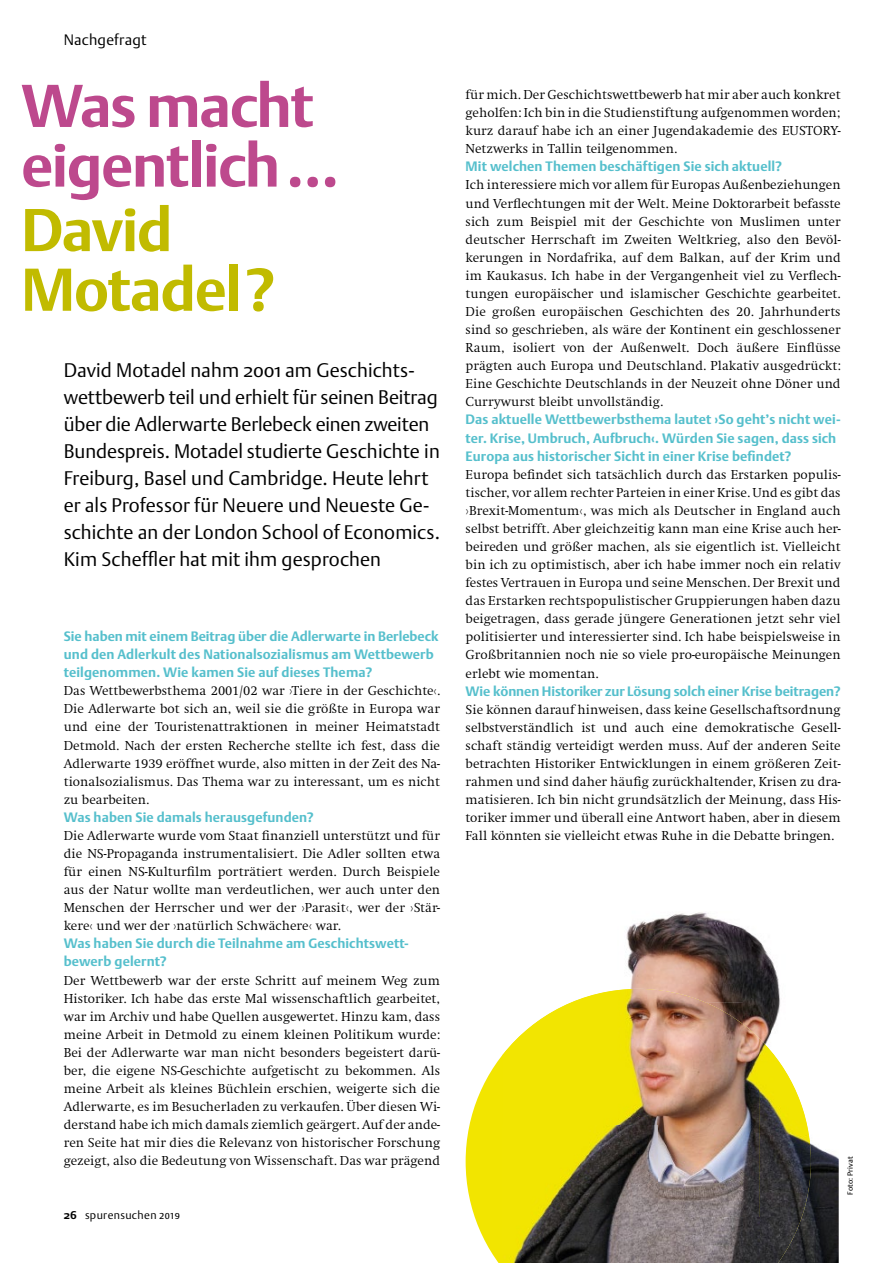
<style>
.page{position:relative;width:893px;height:1263px;background:#fff}
.page>*{position:absolute;margin:0;border:0;box-sizing:border-box;transform-origin:0 0}
.t1{font:700 59.7px/59.7px "DTL Argo ST";letter-spacing:-.02em;color:#bd498d}
.t2{font:700 59.7px/59.7px "DTL Argo ST";letter-spacing:-.02em;color:#c1bb00}
.t3{font:300 19.5px/27px "DTL Argo ST";color:#000}
.t4{font:300 15px "DTL Argo ST";letter-spacing:.015em;color:#000}
.t5{font:300 13.5px/18.1px "Swift EF";letter-spacing:.005em;color:#000;text-align:justify}
.t6{font:700 13.5px/18.1px "DTL Argo ST";letter-spacing:.01em;color:#55bfcc}
.t7{font:300 11.25px "DTL Argo ST";letter-spacing:.03em;color:#000}
.t8{font:7.35px "DTL Argo ST";letter-spacing:.015em;color:#000}
.s1{font-weight:700}
.s2{font-family:"DTL Argo T Caps"}
</style>
<div class="page">
<svg style="left:466px;top:1054px;width:37px;height:209px;fill:#f2e500"></svg>
<img style="left:626px;top:912px;width:117px;height:77px">
<img style="left:743px;top:928px;width:37px;height:110px">
<img style="left:811px;top:1144px;width:28px;height:119px">
<img style="left:503px;top:989px;width:257px;height:274px">
<img style="left:759px;top:1038px;width:52px;height:225px">
<p class="t4" style="left:64px;top:30px;width:84px">Nachgefragt</p>
<h1 class="t1" style="left:21px;top:76px;width:319px">Was macht eigentlich …</h1>
<h1 class="t2" style="left:21px;top:200px;width:256px">David<br>Motadel ?</h1>
<p class="t3" style="left:64px;top:357px;width:378px">David Motadel nahm 2001 am Geschichts&shy;wettbewerb teil und erhielt für seinen Beitrag über die Adlerwarte Berlebeck einen zweiten Bundespreis. Motadel studierte Geschichte in Freiburg, Basel und Cambridge. Heute lehrt er als Professor für Neuere und Neueste Ge&shy;schichte an der London School of Economics.<br>Kim Scheffler hat mit ihm gesprochen</p>
<p class="t6" style="left:64px;top:627px;width:376px">Sie haben mit einem Beitrag über die Adlerwarte in Berlebeck und den Adlerkult des Nationalsozialismus am Wettbewerb teilgenommen. Wie kamen Sie auf dieses Thema?</p>
<p class="t5" style="left:64px;top:682px;width:378px">Das Wettbewerbsthema 2001/02 war ›Tiere in der Geschichte‹.<br>Die Adlerwarte bot sich an, weil sie die größte in Europa war und eine der Touristenattraktionen in meiner Heimatstadt Detmold. Nach der ersten Recherche stellte ich fest, dass die Adlerwarte 1939 eröffnet wurde, also mitten in der Zeit des Na&shy;tionalsozialismus. Das Thema war zu interessant, um es nicht zu bearbeiten.</p>
<p class="t6" style="left:64px;top:808px;width:252px">Was haben Sie damals herausgefunden?</p>
<p class="t5" style="left:64px;top:827px;width:378px">Die Adlerwarte wurde vom Staat finanziell unterstützt und für die NS-Propaganda instrumentalisiert. Die Adler sollten etwa für einen NS-Kulturfilm porträtiert werden. Durch Beispiele aus der Natur wollte man verdeutlichen, wer auch unter den Menschen der Herrscher und wer der ›Parasit‹, wer der ›Stär&shy;kere‹ und wer der ›natürlich Schwächere‹ war.</p>
<p class="t6" style="left:64px;top:934px;width:347px">Was haben Sie durch die Teilnahme am Geschichtswett&shy;bewerb gelernt?</p>
<p class="t5" style="left:64px;top:971px;width:378px">Der Wettbewerb war der erste Schritt auf meinem Weg zum Historiker. Ich habe das erste Mal wissenschaftlich gearbeitet, war im Archiv und habe Quellen ausgewertet. Hinzu kam, dass meine Arbeit in Detmold zu einem kleinen Politikum wurde:<br>Bei der Adlerwarte war man nicht besonders begeistert darü&shy;ber, die eigene NS-Geschichte aufgetischt zu bekommen. Als meine Arbeit als kleines Büchlein erschien, weigerte sich die Adlerwarte, es im Besucherladen zu verkaufen. Über diesen Wi&shy;derstand habe ich mich damals ziemlich geärgert. Auf der ande&shy;ren Seite hat mir dies die Relevanz von historischer Forschung gezeigt, also die Bedeutung von Wissenschaft. Das war prägend</p>
<p class="t7" style="left:64px;top:1209px;width:118px"><span class="s1">26</span> spurensuchen <span class="s2">2019</span></p>
<p class="t5" style="left:466px;top:86px;width:376px">für mich. Der Geschichtswettbewerb hat mir aber auch konkret geholfen: Ich bin in die Studienstiftung aufgenommen worden; kurz darauf habe ich an einer Jugendakademie des EUSTORY-Netzwerks in Tallin teilgenommen.</p>
<p class="t6" style="left:466px;top:157px;width:318px">Mit welchen Themen beschäftigen Sie sich aktuell?</p>
<p class="t5" style="left:466px;top:176px;width:377px">Ich interessiere mich vor allem für Europas Außenbeziehungen und Verflechtungen mit der Welt. Meine Doktorarbeit befasste sich zum Beispiel mit der Geschichte von Muslimen unter deutscher Herrschaft im Zweiten Weltkrieg, also den Bevöl&shy;kerungen in Nordafrika, auf dem Balkan, auf der Krim und im Kaukasus. Ich habe in der Vergangenheit viel zu Verflech&shy;tungen europäischer und islamischer Geschichte gearbeitet.<br>Die großen europäischen Geschichten des 20. Jahrhunderts sind so geschrieben, als wäre der Kontinent ein geschlossener Raum, isoliert von der Außenwelt. Doch äußere Einflüsse prägten auch Europa und Deutschland. Plakativ ausgedrückt:<br>Eine Geschichte Deutschlands in der Neuzeit ohne Döner und Currywurst bleibt unvollständig.</p>
<p class="t6" style="left:466px;top:410px;width:377px">Das aktuelle Wettbewerbsthema lautet ›So geht’s nicht wei&shy;ter. Krise, Umbruch, Aufbruch‹. Würden Sie sagen, dass sich<br>Europa aus historischer Sicht in einer Krise befindet?</p>
<p class="t5" style="left:466px;top:465px;width:377px">Europa befindet sich tatsächlich durch das Erstarken populis&shy;tischer, vor allem rechter Parteien in einer Krise. Und es gibt das ›Brexit-Momentum‹, was mich als Deutscher in England auch selbst betrifft. Aber gleichzeitig kann man eine Krise auch her&shy;beireden und größer machen, als sie eigentlich ist. Vielleicht bin ich zu optimistisch, aber ich habe immer noch ein relativ festes Vertrauen in Europa und seine Menschen. Der Brexit und das Erstarken rechtspopulistischer Gruppierungen haben dazu beigetragen, dass gerade jüngere Generationen jetzt sehr viel politisierter und interessierter sind. Ich habe beispielsweise in Großbritannien noch nie so viele pro-europäische Meinungen erlebt wie momentan.</p>
<p class="t6" style="left:466px;top:682px;width:376px">Wie können Historiker zur Lösung solch einer Krise beitragen?</p>
<p class="t5" style="left:466px;top:700px;width:377px">Sie können darauf hinweisen, dass keine Gesellschaftsordnung selbstverständlich ist und auch eine demokratische Gesell&shy;schaft ständig verteidigt werden muss. Auf der anderen Seite betrachten Historiker Entwicklungen in einem größeren Zeit&shy;rahmen und sind daher häufig zurückhaltender, Krisen zu dra&shy;matisieren. Ich bin nicht grundsätzlich der Meinung, dass His&shy;toriker immer und überall eine Antwort haben, aber in diesem Fall könnten sie vielleicht etwas Ruhe in die Debatte bringen.</p>
<p class="t8" style="left:846px;top:1195px;width:40px;rotate:-90deg">Foto: Privat</p>
</div>
